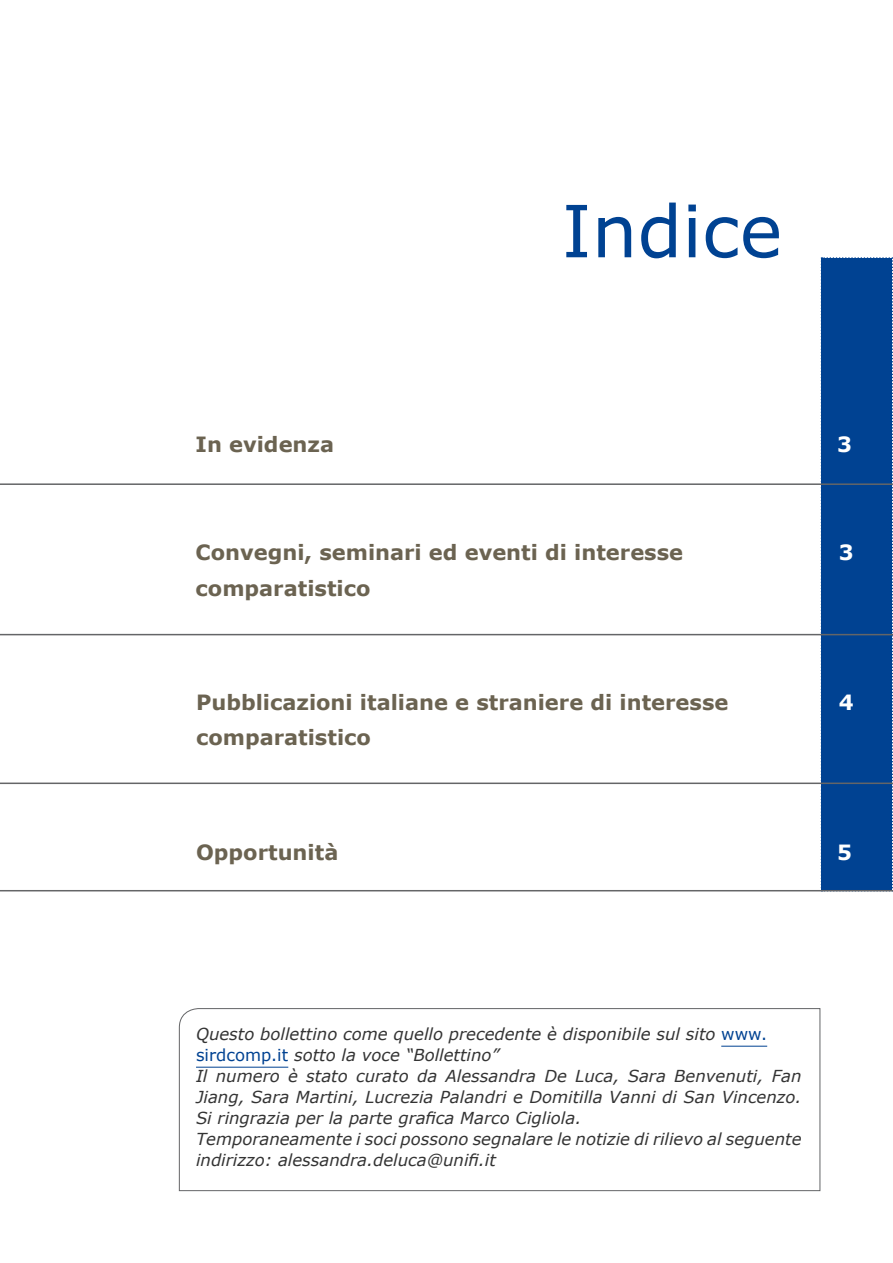
<style>
.page{position:relative;width:893px;height:1263px;background:#fff}
.page>*{position:absolute;margin:0;border:0;box-sizing:border-box;transform-origin:0 0}
.t1{font:72px "Verdana";color:#004292}
.t2{font:700 21px/35.2px "Verdana";color:#6b6351}
.t3{font:700 21px "Verdana";color:#fff}
.t4{font:italic 16.5px/21px "Verdana";color:#343434}
.s1{font-style:normal;color:#004292}
</style>
<div class="page">
<div style="left:821px;top:257px;width:72px;height:633px;background:#004292"></div>
<hr style="left:0;top:483px;width:893px;height:2px;background:#646567">
<hr style="left:0;top:634px;width:893px;height:1px;background:#646567">
<hr style="left:0;top:782px;width:893px;height:2px;background:#646567">
<hr style="left:0;top:890px;width:893px;height:1px;background:#646567">
<svg style="left:179px;top:1008px;width:642px;height:183px"></svg>
<h1 class="t1" style="left:561px;top:182px;width:222px">Indice</h1>
<p class="t2" style="left:196px;top:427px;width:140px">In evidenza</p>
<p class="t3" style="left:837px;top:430px;width:16px">3</p>
<p class="t2" style="left:196px;top:535px;width:489px">Convegni, seminari ed eventi di interesse comparatistico</p>
<p class="t3" style="left:839px;top:538px;width:16px">3</p>
<p class="t2" style="left:196px;top:684px;width:534px">Pubblicazioni italiane e straniere di interesse comparatistico</p>
<p class="t3" style="left:839px;top:687px;width:16px">4</p>
<p class="t2" style="left:196px;top:834px;width:144px">Opportunità</p>
<p class="t3" style="left:837px;top:837px;width:16px">5</p>
<p class="t4" style="left:196px;top:1023px;width:607px">Questo bollettino come quello precedente è disponibile sul sito <span class="s1">www. sirdcomp.it</span> sotto la voce “Bollettino”<br>Il numero è stato curato da Alessandra De Luca, Sara Benvenuti, Fan Jiang, Sara Martini, Lucrezia Palandri e Domitilla Vanni di San Vincenzo.<br>Si ringrazia per la parte grafica Marco Cigliola.<br>Temporaneamente i soci possono segnalare le notizie di rilievo al seguente indirizzo: alessandra.deluca@unifi.it</p>
</div>
